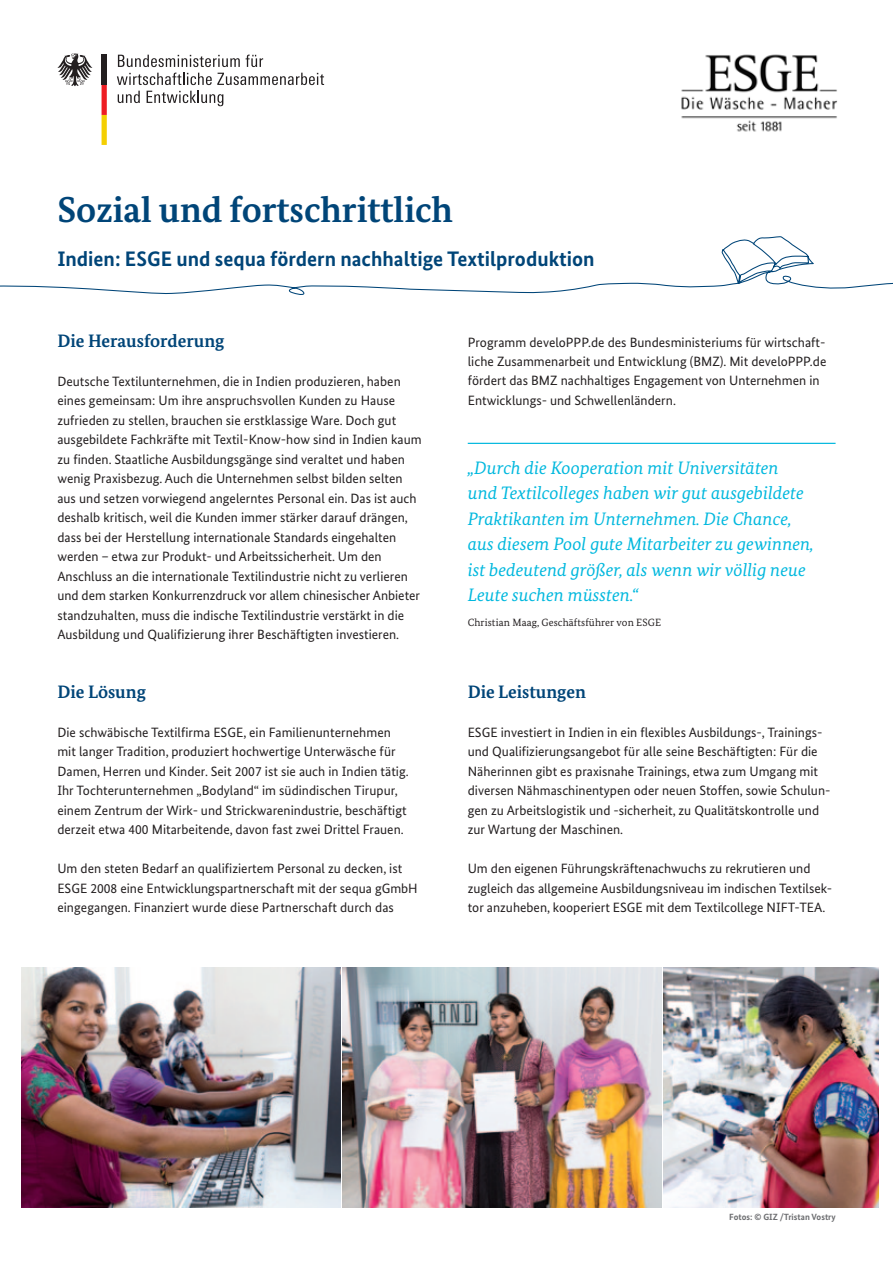
<style>
.page{position:relative;width:893px;height:1263px;background:#fff}
.page>*{position:absolute;margin:0;border:0;box-sizing:border-box;transform-origin:0 0}
.t1{font:700 36px "Bundes Serif";color:#004578}
.t2{font:700 21px "Bundes Sans";color:#004578}
.t3{font:italic 18px/25.5px "Bundes Serif";letter-spacing:.005em;color:#00b8de}
.t4{font:700 18px "Bundes Serif";color:#004578}
.t5{font:13.5px/19.5px "Bundes Sans";color:#231f20}
.t6{font:10.5px "Bundes Serif";letter-spacing:.01em;color:#231f20}
.t7{font:700 9px "Bundes Sans";color:#6c6d70}
</style>
<div class="page">
<svg style="left:102px;top:85px;width:5px;height:60px"></svg>
<svg style="left:57px;top:53px;width:35px;height:33px"></svg>
<div style="left:102px;top:55px;width:5px;height:30px;background:#231f20"></div>
<svg style="left:118px;top:55px;width:122px;height:12px"></svg>
<svg style="left:246px;top:55px;width:17px;height:12px"></svg>
<svg style="left:117px;top:73px;width:207px;height:12px"></svg>
<svg style="left:118px;top:91px;width:22px;height:12px"></svg>
<svg style="left:147px;top:91px;width:76px;height:15px"></svg>
<hr style="left:468px;top:443px;width:368px;height:1px;background:#00b8de">
<img style="left:342px;top:967px;width:319px;height:241px">
<img style="left:663px;top:967px;width:215px;height:241px">
<svg style="left:0;top:236px;width:893px;height:59px"></svg>
<img style="left:681px;top:54px;width:157px;height:78px">
<img style="left:21px;top:967px;width:319px;height:241px">
<h1 class="t1" style="left:57px;top:188px;width:397px">Sozial und fortschrittlich</h1>
<h2 class="t2" style="left:57px;top:246px;width:539px">Indien: ESGE und sequa fördern nachhaltige Textilproduktion</h2>
<h3 class="t4" style="left:57px;top:329px;width:169px">Die Herausforderung</h3>
<p class="t5" style="left:57px;top:371px;width:366px">Deutsche Textilunternehmen, die in Indien produzieren, haben eines gemeinsam: Um ihre anspruchsvollen Kunden zu Hause zufrieden zu stellen, brauchen sie erstklassige Ware. Doch gut ausgebildete Fachkräfte mit Textil-Know-how sind in Indien kaum zu finden. Staatliche Ausbildungsgänge sind veraltet und haben wenig Praxisbezug. Auch die Unternehmen selbst bilden selten aus und setzen vorwiegend angelerntes Personal ein. Das ist auch deshalb kritisch, weil die Kunden immer stärker darauf drängen, dass bei der Herstellung internationale Standards eingehalten werden – etwa zur Produkt- und Arbeitssicherheit. Um den Anschluss an die internationale Textilindustrie nicht zu verlieren und dem starken Konkurrenzdruck vor allem chinesischer Anbieter standzuhalten, muss die indische Textilindustrie verstärkt in die Ausbildung und Qualifizierung ihrer Beschäftigten investieren.</p>
<h3 class="t4" style="left:57px;top:680px;width:90px">Die Lösung</h3>
<p class="t5" style="left:57px;top:722px;width:353px">Die schwäbische Textilfirma ESGE, ein Familienunternehmen mit langer Tradition, produziert hochwertige Unterwäsche für Damen, Herren und Kinder. Seit 2007 ist sie auch in Indien tätig.<br>Ihr Tochterunternehmen „Bodyland“ im südindischen Tirupur, einem Zentrum der Wirk- und Strickwarenindustrie, beschäftigt derzeit etwa 400 Mitarbeitende, davon fast zwei Drittel Frauen.</p>
<p class="t5" style="left:57px;top:858px;width:362px">Um den steten Bedarf an qualifiziertem Personal zu decken, ist<br>ESGE 2008 eine Entwicklungspartnerschaft mit der sequa gGmbH eingegangen. Finanziert wurde diese Partnerschaft durch das</p>
<p class="t5" style="left:468px;top:332px;width:360px">Programm develoPPP.de des Bundesministeriums für wirtschaft&shy;liche Zusammenarbeit und Entwicklung (BMZ). Mit develoPPP.de fördert das BMZ nachhaltiges Engagement von Unternehmen in Entwicklungs- und Schwellenländern.</p>
<p class="t3" style="left:468px;top:455px;width:348px">„Durch die Kooperation mit Universitäten<br>und Textilcolleges haben wir gut ausgebildete Praktikanten im Unternehmen. Die Chance, aus diesem Pool gute Mitarbeiter zu gewinnen, ist bedeutend größer, als wenn wir völlig neue Leute suchen müssten.“</p>
<p class="t6" style="left:468px;top:616px;width:195px">Christian Maag, Geschäftsführer von ESGE</p>
<h3 class="t4" style="left:468px;top:680px;width:120px">Die Leistungen</h3>
<p class="t5" style="left:468px;top:722px;width:364px">ESGE investiert in Indien in ein flexibles Ausbildungs-, Trainings&shy;und Qualifizierungsangebot für alle seine Beschäftigten: Für die Näherinnen gibt es praxisnahe Trainings, etwa zum Umgang mit diversen Nähmaschinentypen oder neuen Stoffen, sowie Schulun&shy;gen zu Arbeitslogistik und -sicherheit, zu Qualitätskontrolle und zur Wartung der Maschinen.</p>
<p class="t5" style="left:468px;top:858px;width:366px">Um den eigenen Führungskräftenachwuchs zu rekrutieren und zugleich das allgemeine Ausbildungsniveau im indischen Textilsek&shy;tor anzuheben, kooperiert ESGE mit dem Textilcollege NIFT-TEA.</p>
<p class="t7" style="left:729px;top:1212px;width:108px">Fotos: © GIZ /Tristan Vostry</p>
</div>
